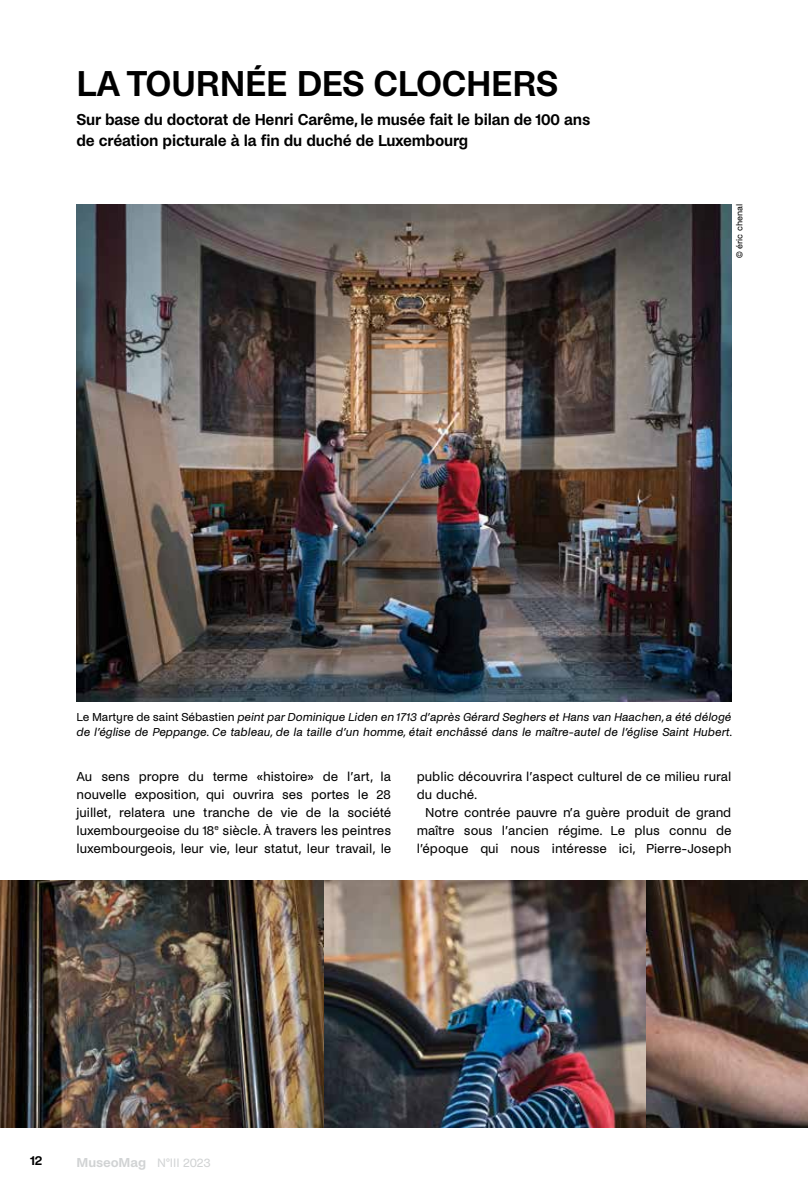
<style>
.page{position:relative;width:808px;height:1191px;background:#fff}
.page>*{position:absolute;margin:0;border:0;box-sizing:border-box;transform-origin:0 0}
.t1{font:600 37.5px "Noi Grotesk";letter-spacing:-.01em;color:#000;scale:.95 1}
.t2{font:600 16.5px/21px "Noi Grotesk";letter-spacing:-.01em;color:#000;scale:.95 1}
.t3{font:13.5px/18px "Noi Grotesk";color:#000;text-align:justify}
.t4{font:600 13.5px "Noi Grotesk";color:#000}
.t5{font:12.75px "Noi Grotesk";letter-spacing:-.02em;color:#d1d3d4}
.t6{font:italic 12px/14.4px "Noi Grotesk";color:#000}
.t7{font:9px "Noi Grotesk";color:#000}
.s1{font-style:normal}
.s2{font-weight:600;font-size:13.5px}
</style>
<div class="page">
<img style="left:0;top:880px;width:808px;height:247px">
<img style="left:77px;top:204px;width:654px;height:498px">
<h1 class="t1" style="left:77px;top:62px;width:508px">LA TOURNÉE DES CLOCHERS</h1>
<p class="t2" style="left:77px;top:110px;width:542px">Sur base du doctorat de Henri Carême, le musée fait le bilan de 100 ans de création picturale à la fin du duché de Luxembourg</p>
<p class="t7" style="left:734px;top:258px;width:56px;rotate:-90deg">© éric chenal</p>
<p class="t6" style="left:77px;top:710px;width:658px"><span class="s1">Le Martyre de saint Sébastien</span> peint par Dominique Liden en 1713 d’après Gérard Seghers et Hans van Haachen, a été délogé de l’église de Peppange. Ce tableau, de la taille d’un homme, était enchâssé dans le maître-autel de l’église Saint Hubert.</p>
<p class="t3" style="left:77px;top:767px;width:316px">Au sens propre du terme «histoire» de l’art, la nouvelle exposition, qui ouvrira ses portes le 28 juillet, relatera une tranche de vie de la société luxembourgeoise du 18<sup>e</sup> siècle. À travers les peintres luxembourgeois, leur vie, leur statut, leur travail, le</p>
<p class="t3" style="left:417px;top:767px;width:316px">public découvrira l’aspect culturel de ce milieu rural du duché.</p>
<p class="t3" style="left:417px;top:803px;width:316px;text-indent:9px">Notre contrée pauvre n’a guère produit de grand maître sous l’ancien régime. Le plus connu de l’époque qui nous intéresse ici, Pierre-Joseph</p>
<p class="t4" style="left:30px;top:1152px;width:14px">12</p>
<p class="t5" style="left:77px;top:1155px;width:136px"><span class="s2">MuseoMag</span> N°III 2023</p>
</div>
